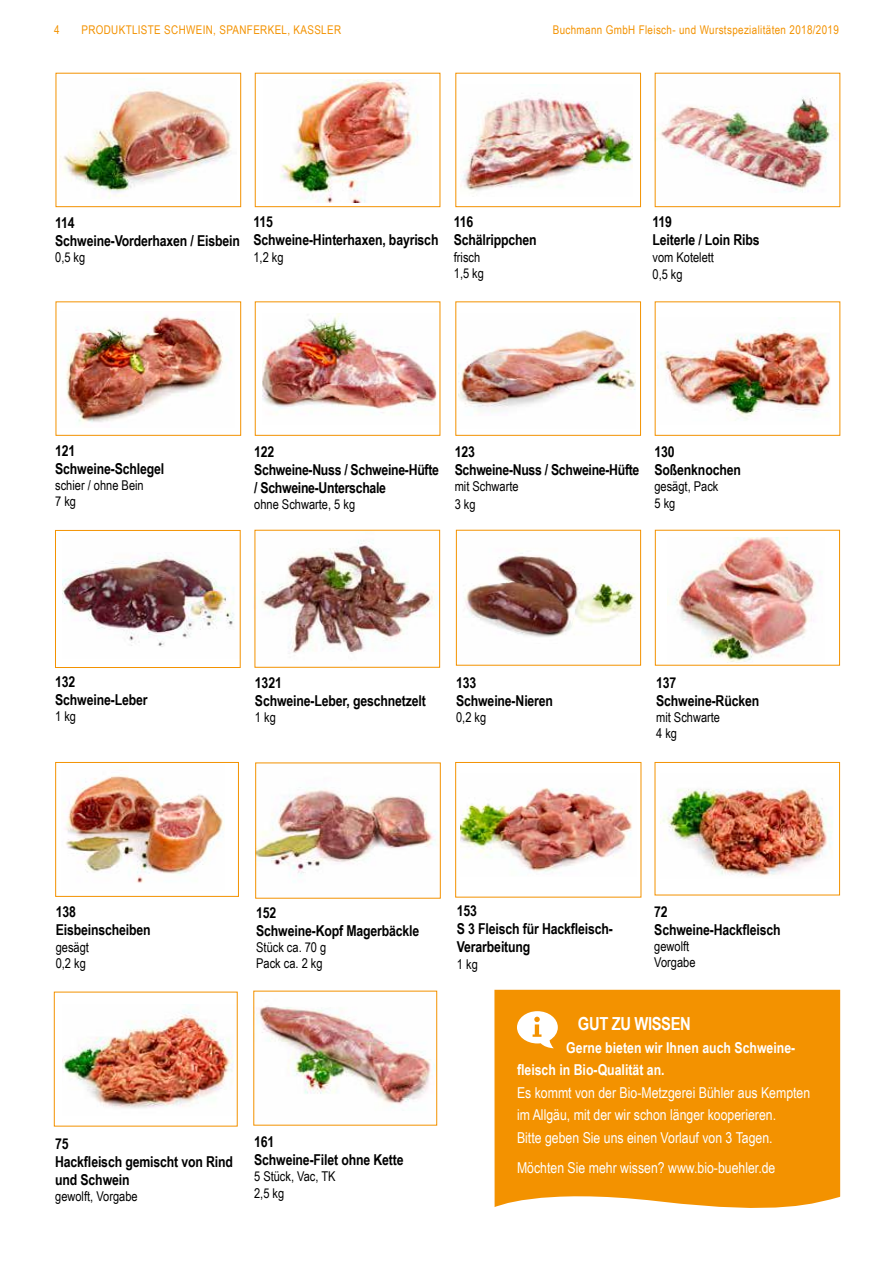
<style>
.page{position:relative;width:893px;height:1263px;background:#fff}
.page>*{position:absolute;margin:0;border:0;box-sizing:border-box;transform-origin:0 0}
.t1{font:700 18px "Arial Narrow";letter-spacing:-.02em;color:#fff}
.t2{font:700 15px/18px "Arial Narrow";letter-spacing:-.01em;color:#000}
.t3{font:15px/22.5px "Arial Narrow";color:#fff}
.t4{font:700 15px/22.5px "Arial Narrow";color:#fff}
.t5{font:13.5px/16.2px "Arial Narrow";color:#000}
.t6{font:12px "Arial Narrow";letter-spacing:.03em;color:#f39200}
</style>
<div class="page">
<div style="left:494px;top:990px;width:346px;height:218px;background:#f39200"></div>
<img style="left:62px;top:535px;width:179px;height:123px">
<img style="left:254px;top:531px;width:180px;height:135px">
<img style="left:654px;top:72px;width:185px;height:134px">
<img style="left:458px;top:330px;width:177px;height:82px">
<img style="left:660px;top:328px;width:171px;height:92px">
<img style="left:66px;top:311px;width:161px;height:112px">
<img style="left:263px;top:314px;width:174px;height:101px">
<img style="left:280px;top:79px;width:139px;height:123px">
<img style="left:461px;top:98px;width:172px;height:95px">
<img style="left:255px;top:762px;width:183px;height:120px">
<img style="left:456px;top:553px;width:184px;height:113px">
<img style="left:64px;top:775px;width:161px;height:108px">
<img style="left:460px;top:788px;width:172px;height:84px">
<img style="left:667px;top:537px;width:148px;height:125px">
<img style="left:661px;top:789px;width:172px;height:87px">
<img style="left:62px;top:1010px;width:171px;height:98px">
<img style="left:259px;top:1005px;width:176px;height:102px">
<svg style="left:517px;top:1011px;width:41px;height:37px"></svg>
<img style="left:60px;top:89px;width:172px;height:110px">
<div style="left:56px;top:302px;width:185px;height:134px;border:1px solid #f39200"></div>
<div style="left:455px;top:302px;width:186px;height:134px;border:1px solid #f39200"></div>
<div style="left:55px;top:530px;width:185px;height:138px;border:1px solid #f39200"></div>
<div style="left:56px;top:73px;width:185px;height:134px;border:1px solid #f39200"></div>
<div style="left:455px;top:73px;width:186px;height:134px;border:1px solid #f39200"></div>
<div style="left:255px;top:530px;width:185px;height:138px;border:1px solid #f39200"></div>
<div style="left:456px;top:530px;width:185px;height:135px;border:1px solid #f39200"></div>
<div style="left:655px;top:530px;width:185px;height:135px;border:1px solid #f39200"></div>
<div style="left:55px;top:762px;width:184px;height:135px;border:1px solid #f39200"></div>
<div style="left:255px;top:763px;width:186px;height:135px;border:1px solid #f39200"></div>
<div style="left:455px;top:762px;width:186px;height:135px;border:1px solid #f39200"></div>
<div style="left:655px;top:762px;width:185px;height:133px;border:1px solid #f39200"></div>
<p class="t6" style="left:54px;top:21px;width:7px">4</p>
<p class="t6" style="left:81px;top:21px;width:261px">Produktliste Schwein, Spanferkel, Kassler</p>
<p class="t6" style="left:553px;top:21px;width:288px">Buchmann GmbH Fleisch- und Wurstspezialitäten 2018/2019</p>
<p class="t2" style="left:55px;top:213px;width:186px">114<br>Schweine-Vorderhaxen / Eisbein</p>
<p class="t5" style="left:55px;top:249px;width:32px">0,5 kg</p>
<p class="t2" style="left:253px;top:212px;width:187px">115<br>Schweine-Hinterhaxen, bayrisch</p>
<p class="t5" style="left:253px;top:248px;width:32px">1,2 kg</p>
<p class="t2" style="left:454px;top:212px;width:84px">116<br>Schälrippchen</p>
<p class="t5" style="left:454px;top:248px;width:32px">frisch<br>1,5 kg</p>
<p class="t2" style="left:652px;top:212px;width:109px">119<br>Leiterle / Loin Ribs</p>
<p class="t5" style="left:652px;top:248px;width:63px;line-height:17.5px">vom Kotelett<br>0,5 kg</p>
<p class="t2" style="left:55px;top:441px;width:111px">121<br>Schweine-Schlegel</p>
<p class="t5" style="left:55px;top:476px;width:90px">schier / ohne Bein<br>7 kg</p>
<p class="t2" style="left:254px;top:442px;width:186px">122<br>Schweine-Nuss / Schweine-Hüfte / Schweine-Unterschale</p>
<p class="t5" style="left:254px;top:496px;width:102px">ohne Schwarte, 5 kg</p>
<p class="t2" style="left:455px;top:442px;width:186px">123<br>Schweine-Nuss / Schweine-Hüfte</p>
<p class="t5" style="left:455px;top:477px;width:65px;line-height:17.5px">mit Schwarte<br>3 kg</p>
<p class="t2" style="left:654px;top:442px;width:88px">130<br>Soßenknochen</p>
<p class="t5" style="left:654px;top:478px;width:66px">gesägt, Pack<br>5 kg</p>
<p class="t2" style="left:55px;top:672px;width:94px">132<br>Schweine-Leber</p>
<p class="t5" style="left:55px;top:708px;width:22px">1 kg</p>
<p class="t2" style="left:255px;top:673px;width:172px">1321<br>Schweine-Leber, geschnetzelt</p>
<p class="t5" style="left:255px;top:709px;width:22px">1 kg</p>
<p class="t2" style="left:456px;top:673px;width:99px">133<br>Schweine-Nieren</p>
<p class="t5" style="left:456px;top:709px;width:32px">0,2 kg</p>
<p class="t2" style="left:656px;top:673px;width:105px">137<br>Schweine-Rücken</p>
<p class="t5" style="left:656px;top:709px;width:65px">mit Schwarte<br>4 kg</p>
<p class="t2" style="left:56px;top:902px;width:96px">138<br>Eisbeinscheiben</p>
<p class="t5" style="left:56px;top:938px;width:35px">gesägt<br>0,2 kg</p>
<p class="t2" style="left:256px;top:903px;width:165px">152<br>Schweine-Kopf Magerbäckle</p>
<p class="t5" style="left:256px;top:939px;width:72px">Stück ca. 70 g<br>Pack ca. 2 kg</p>
<p class="t2" style="left:55px;top:1134px;width:179px">75<br>Hackfleisch gemischt von Rind und Schwein</p>
<p class="t5" style="left:55px;top:1187px;width:84px">gewolft, Vorgabe</p>
<p class="t2" style="left:254px;top:1132px;width:151px">161<br>Schweine-Filet ohne Kette</p>
<p class="t5" style="left:254px;top:1168px;width:83px">5 Stück, Vac, TK<br>2,5 kg</p>
<p class="t2" style="left:457px;top:901px;width:158px">153<br>S 3 Fleisch für Hackfleisch-<br>Verarbeitung</p>
<p class="t5" style="left:457px;top:955px;width:22px">1 kg</p>
<p class="t2" style="left:654px;top:902px;width:128px">72<br>Schweine-Hackfleisch</p>
<p class="t5" style="left:654px;top:937px;width:43px">gewolft<br>Vorgabe</p>
<p class="t1" style="left:578px;top:1010px;width:114px">Gut zu wissen</p>
<p class="t4" style="left:517px;top:1035px;width:280px;text-indent:49px">Gerne bieten wir Ihnen auch Schweine&shy;fleisch in Bio-Qualität an.</p>
<p class="t3" style="left:517px;top:1080px;width:295px">Es kommt von der Bio-Metzgerei Bühler aus Kempten im Allgäu, mit der wir schon länger kooperieren.<br>Bitte geben Sie uns einen Vorlauf von 3 Tagen.</p>
<p class="t3" style="left:517px;top:1155px;width:260px">Möchten Sie mehr wissen? www.bio-buehler.de</p>
</div>
